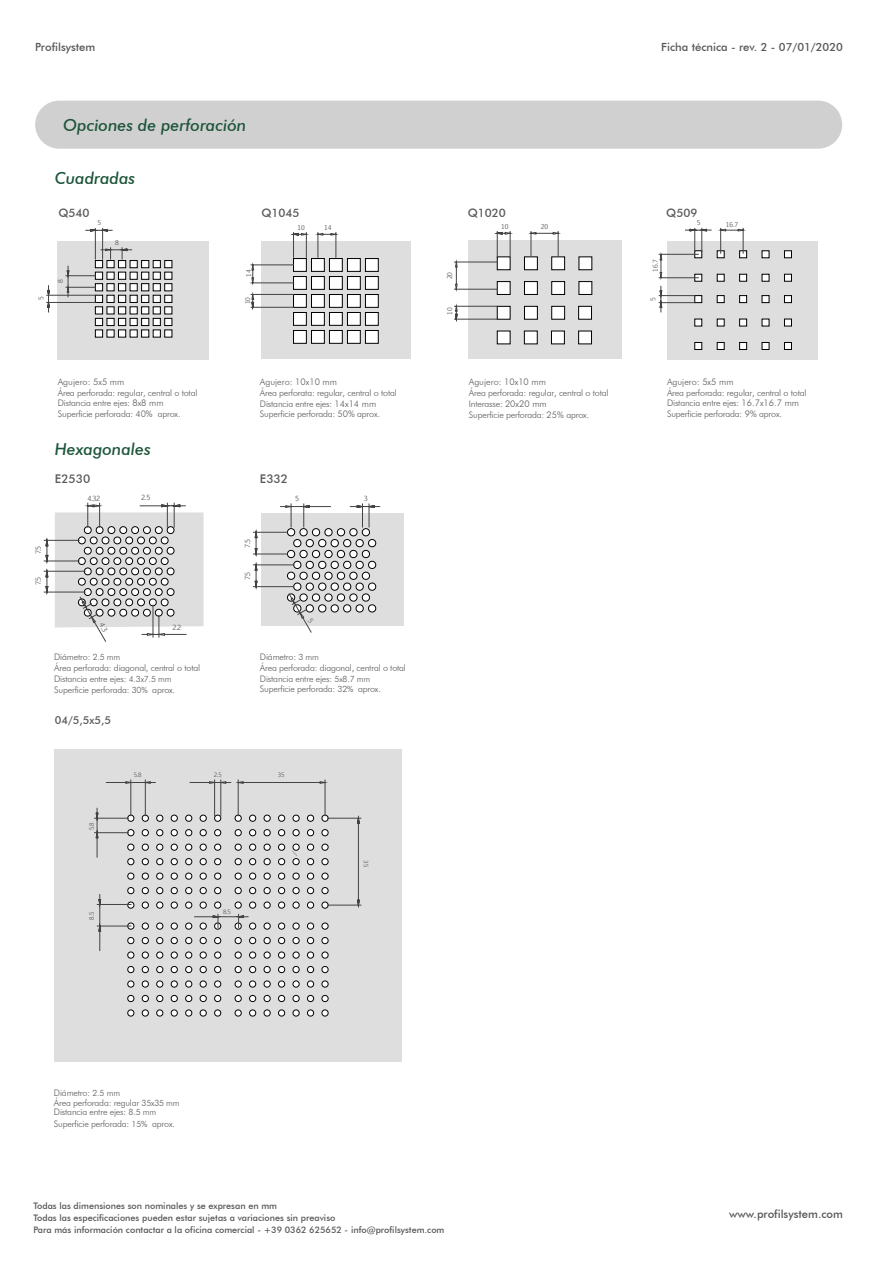
<style>
.page{position:relative;width:893px;height:1263px;background:#fff}
.page>*{position:absolute;margin:0;border:0;box-sizing:border-box;transform-origin:0 0}
.t1{font:italic 500 16.5px "Futura BT";color:#1d553b}
.t2{font:500 12px "Futura BT";color:#5b5a5a}
.t3{font:500 11.7px "Futura BT";color:#5b5a5a}
.t4{font:500 11.25px "Futura BT";color:#575756}
.t5{font:500 10.95px "Futura BT";color:#5b5a5a}
.t6{font:300 9.15px "Futura BT";color:#5b5a5a}
.t7{font:300 9px/10.9px "Futura BT";letter-spacing:-.02em;color:#5b5a5a}
.t8{font:500 9px/12px "Futura BT";color:#575756}
.t9{font:6.75px "Euphemia UCAS";color:#5a5a5b}
.t10{font:6.3px "Euphemia UCAS";color:#5a5a5b}
.t11{font:5.7px "Euphemia UCAS";color:#5a5a5b}
.s1{font-size:9.15px}
.s2{font-size:8.7px}
</style>
<div class="page">
<div style="left:57px;top:241px;width:152px;height:118px;background:#dedede"></div>
<svg style="left:46px;top:228px;width:126px;height:109px"></svg>
<div style="left:261px;top:241px;width:150px;height:118px;background:#dedede"></div>
<svg style="left:251px;top:232px;width:128px;height:112px"></svg>
<div style="left:468px;top:241px;width:153px;height:118px;background:#dedede"></div>
<div style="left:578px;top:331px;width:14px;height:13px;background:#fff;border:1px solid #010101"></div>
<div style="left:551px;top:331px;width:13px;height:13px;background:#fff"></div>
<div style="left:524px;top:331px;width:13px;height:13px;background:#fff;border:1px solid #010101"></div>
<div style="left:497px;top:331px;width:13px;height:13px;background:#fff;border:1px solid #010101"></div>
<div style="left:579px;top:281px;width:13px;height:14px;background:#fff;border:1px solid #010101"></div>
<div style="left:552px;top:281px;width:13px;height:14px;background:#fff;border:1px solid #010101"></div>
<div style="left:524px;top:281px;width:13px;height:14px;background:#fff;border:1px solid #010101"></div>
<div style="left:497px;top:281px;width:13px;height:14px;background:#fff;border:1px solid #010101"></div>
<div style="left:579px;top:257px;width:13px;height:13px;background:#fff"></div>
<div style="left:552px;top:257px;width:13px;height:13px;background:#fff;border:1px solid #010101"></div>
<div style="left:524px;top:257px;width:13px;height:13px;background:#fff;border:1px solid #010101"></div>
<svg style="left:529px;top:231px;width:31px;height:26px"></svg>
<div style="left:578px;top:306px;width:14px;height:13px;background:#fff;border:1px solid #010101"></div>
<div style="left:552px;top:306px;width:13px;height:13px;background:#fff;border:1px solid #010101"></div>
<div style="left:524px;top:306px;width:13px;height:13px;background:#fff;border:1px solid #010101"></div>
<div style="left:497px;top:306px;width:13px;height:13px;background:#fff;border:1px solid #010101"></div>
<svg style="left:454px;top:305px;width:43px;height:16px"></svg>
<svg style="left:454px;top:231px;width:58px;height:60px"></svg>
<div style="left:667px;top:241px;width:151px;height:118px;background:#dedede"></div>
<div style="left:784px;top:342px;width:8px;height:8px;background:#fff;border:1px solid #010101"></div>
<div style="left:762px;top:342px;width:7px;height:8px;background:#fff;border:1px solid #010101"></div>
<div style="left:739px;top:342px;width:8px;height:8px;background:#fff;border:1px solid #010101"></div>
<div style="left:717px;top:342px;width:7px;height:8px;background:#fff;border:1px solid #010101"></div>
<div style="left:695px;top:342px;width:7px;height:8px;background:#fff;border:1px solid #010101"></div>
<div style="left:784px;top:319px;width:8px;height:7px;background:#fff;border:1px solid #010101"></div>
<div style="left:762px;top:319px;width:7px;height:7px;background:#fff"></div>
<div style="left:739px;top:319px;width:8px;height:7px;background:#fff;border:1px solid #010101"></div>
<div style="left:717px;top:319px;width:7px;height:7px;background:#fff"></div>
<div style="left:695px;top:319px;width:7px;height:7px;background:#fff"></div>
<div style="left:784px;top:295px;width:8px;height:8px;background:#fff;border:1px solid #010101"></div>
<div style="left:762px;top:295px;width:7px;height:8px;background:#fff;border:1px solid #010101"></div>
<div style="left:739px;top:295px;width:8px;height:8px;background:#fff;border:1px solid #010101"></div>
<div style="left:717px;top:295px;width:7px;height:8px;background:#fff;border:1px solid #010101"></div>
<div style="left:695px;top:295px;width:7px;height:8px;background:#fff;border:1px solid #010101"></div>
<div style="left:784px;top:274px;width:8px;height:7px;background:#fff;border:1px solid #010101"></div>
<div style="left:762px;top:274px;width:7px;height:7px;background:#fff"></div>
<div style="left:739px;top:274px;width:8px;height:7px;background:#fff;border:1px solid #010101"></div>
<div style="left:717px;top:274px;width:7px;height:7px;background:#fff"></div>
<svg style="left:695px;top:279px;width:7px;height:2px"></svg>
<div style="left:784px;top:251px;width:8px;height:7px;background:#fff;border:1px solid #010101"></div>
<div style="left:762px;top:251px;width:7px;height:7px;background:#fff"></div>
<svg style="left:739px;top:251px;width:8px;height:7px"></svg>
<svg style="left:717px;top:251px;width:7px;height:7px"></svg>
<svg style="left:719px;top:228px;width:26px;height:25px"></svg>
<svg style="left:659px;top:228px;width:52px;height:51px"></svg>
<svg style="left:659px;top:286px;width:36px;height:26px"></svg>
<div style="left:261px;top:513px;width:142px;height:112px;background:#dedede"></div>
<div style="left:35px;top:101px;width:807px;height:48px;background:#d0d0d0;border-radius:24px"></div>
<div style="left:55px;top:749px;width:347px;height:312px;background:#dedede"></div>
<svg style="left:127px;top:951px;width:201px;height:65px"></svg>
<svg style="left:94px;top:780px;width:267px;height:171px"></svg>
<svg style="left:253px;top:504px;width:127px;height:128px"></svg>
<svg style="left:44px;top:503px;width:160px;height:139px"></svg>
<p class="t4" style="left:35px;top:40px;width:62px">Profilsystem</p>
<p class="t4" style="left:661px;top:40px;width:183px">Ficha técnica - rev. 2 - 07/01/2020</p>
<p class="t10" style="left:37px;top:300px;width:5px;rotate:-90deg">5</p>
<h1 class="t1" style="left:63px;top:115px;width:185px">Opciones de perforación</h1>
<h1 class="t1" style="left:55px;top:168px;width:82px">Cuadradas</h1>
<p class="t3" style="left:58px;top:206px;width:33px">Q540</p>
<p class="t10" style="left:97px;top:218px;width:5px">5</p>
<p class="t10" style="left:56px;top:283px;width:5px;rotate:-90deg">8</p>
<p class="t10" style="left:115px;top:238px;width:5px">8</p>
<p class="t10" style="left:244px;top:277px;width:9px;rotate:-90deg">14</p>
<p class="t10" style="left:243px;top:304px;width:9px;rotate:-90deg">10</p>
<p class="t3" style="left:261px;top:206px;width:40px">Q1045</p>
<p class="t10" style="left:297px;top:223px;width:9px">10</p>
<p class="t10" style="left:324px;top:223px;width:9px">14</p>
<p class="t6" style="left:58px;top:376px;width:68px">Agujero: 5x5 mm</p>
<p class="t7" style="left:58px;top:387px;width:141px">Área perforada: regular, central o total<br>Distancia entre ejes: <span class="s1">8x8 mm<br></span>Superficie perforada: <span class="s1">40%</span> aprox.</p>
<h1 class="t1" style="left:55px;top:439px;width:97px">Hexagonales</h1>
<h2 class="t2" style="left:55px;top:471px;width:37px">E2530</h2>
<p class="t9" style="left:88px;top:493px;width:14px">4.32</p>
<p class="t9" style="left:141px;top:493px;width:11px">2.5</p>
<p class="t9" style="left:33px;top:554px;width:10px;rotate:-90deg">7.5</p>
<p class="t9" style="left:33px;top:585px;width:10px;rotate:-90deg">7.5</p>
<p class="t9" style="left:172px;top:623px;width:10px">2.2</p>
<p class="t7" style="left:54px;top:652px;width:148px;line-height:10.4px">Diámetro: <span class="s2">2.5 mm<br></span>Área perforada: diagonal, central o total</p>
<p class="t7" style="left:54px;top:674px;width:122px;line-height:10.4px">Distancia entre ejes: <span class="s2">4.3x7.5 mm<br></span>Superficie perforada: <span class="s2">30%</span> aprox.</p>
<p class="t5" style="left:55px;top:713px;width:58px">04/5,5x5,5</p>
<p class="t6" style="left:260px;top:376px;width:79px">Agujero: 10x10 mm</p>
<p class="t7" style="left:260px;top:387px;width:138px">Área perforata: regular, central o total<br>Distancia entre ejes: <span class="s1">14x14 mm<br></span>Superficie perforada: <span class="s1">50%</span> aprox.</p>
<h2 class="t2" style="left:260px;top:472px;width:30px">E332</h2>
<p class="t9" style="left:295px;top:494px;width:5px">5</p>
<p class="t9" style="left:364px;top:494px;width:5px">3</p>
<p class="t9" style="left:243px;top:548px;width:10px;rotate:-90deg">7.5</p>
<p class="t9" style="left:243px;top:580px;width:10px;rotate:-90deg">7.5</p>
<p class="t7" style="left:260px;top:652px;width:148px;line-height:10.4px">Diámetro: <span class="s2">3 mm<br></span>Área perforada: diagonal, central o total</p>
<p class="t7" style="left:260px;top:673px;width:122px;line-height:10.1px">Distancia entre ejes: <span class="s2">5x8.7 mm<br></span>Superficie perforada: <span class="s2">32%</span> aprox.</p>
<p class="t11" style="left:88px;top:830px;width:9px;rotate:-90deg">5.8</p>
<p class="t11" style="left:88px;top:920px;width:9px;rotate:-90deg">8.5</p>
<p class="t11" style="left:134px;top:770px;width:9px">5.8</p>
<p class="t11" style="left:214px;top:770px;width:9px">2.5</p>
<p class="t11" style="left:223px;top:907px;width:9px">8.5</p>
<p class="t11" style="left:278px;top:770px;width:8px">35</p>
<p class="t11" style="left:370px;top:860px;width:8px;rotate:90deg">35</p>
<p class="t3" style="left:468px;top:206px;width:40px">Q1020</p>
<p class="t10" style="left:501px;top:222px;width:9px">10</p>
<p class="t10" style="left:541px;top:222px;width:9px">20</p>
<p class="t10" style="left:445px;top:279px;width:9px;rotate:-90deg">20</p>
<p class="t10" style="left:445px;top:315px;width:9px;rotate:-90deg">10</p>
<p class="t6" style="left:469px;top:376px;width:79px">Agujero: 10x10 mm</p>
<p class="t7" style="left:469px;top:387px;width:141px">Área perforada: regular, central o total<br>Interasse: <span class="s1">20x20 mm<br></span>Superficie perforada: <span class="s1">25%</span> aprox.</p>
<p class="t3" style="left:666px;top:206px;width:33px">Q509</p>
<p class="t10" style="left:697px;top:218px;width:5px">5</p>
<p class="t10" style="left:651px;top:272px;width:14px;rotate:-90deg">16.7</p>
<p class="t10" style="left:648px;top:301px;width:5px;rotate:-90deg">5</p>
<p class="t10" style="left:726px;top:220px;width:14px">16.7</p>
<p class="t6" style="left:667px;top:376px;width:68px">Agujero: 5x5 mm</p>
<p class="t7" style="left:667px;top:387px;width:141px">Área perforada: regular, central o total<br>Distancia entre ejes: <span class="s1">16.7x16.7 mm<br></span>Superficie perforada: <span class="s1">9%</span> aprox.</p>
<p class="t7" style="left:54px;top:1087px;width:127px;line-height:9.9px">Diámetro: <span class="s2">2.5 mm<br></span>Área perforada: regular <span class="s2">35x35 mm<br></span>Distancia entre ejes: <span class="s2">8.5 mm</span></p>
<p class="t7" style="left:54px;top:1118px;width:122px">Superficie perforada: <span class="s2">15%</span> aprox.</p>
<p class="t8" style="left:33px;top:1199px;width:413px">Todas las dimensiones son nominales y se expresan en mm<br>Todas las especificaciones pueden estar sujetas a variaciones sin preaviso<br>Para más información contactar a la oficina comercial - +39 0362 625652 - info@profilsystem.com</p>
<p class="t4" style="left:729px;top:1207px;width:115px">www.profilsystem.com</p>
</div>
